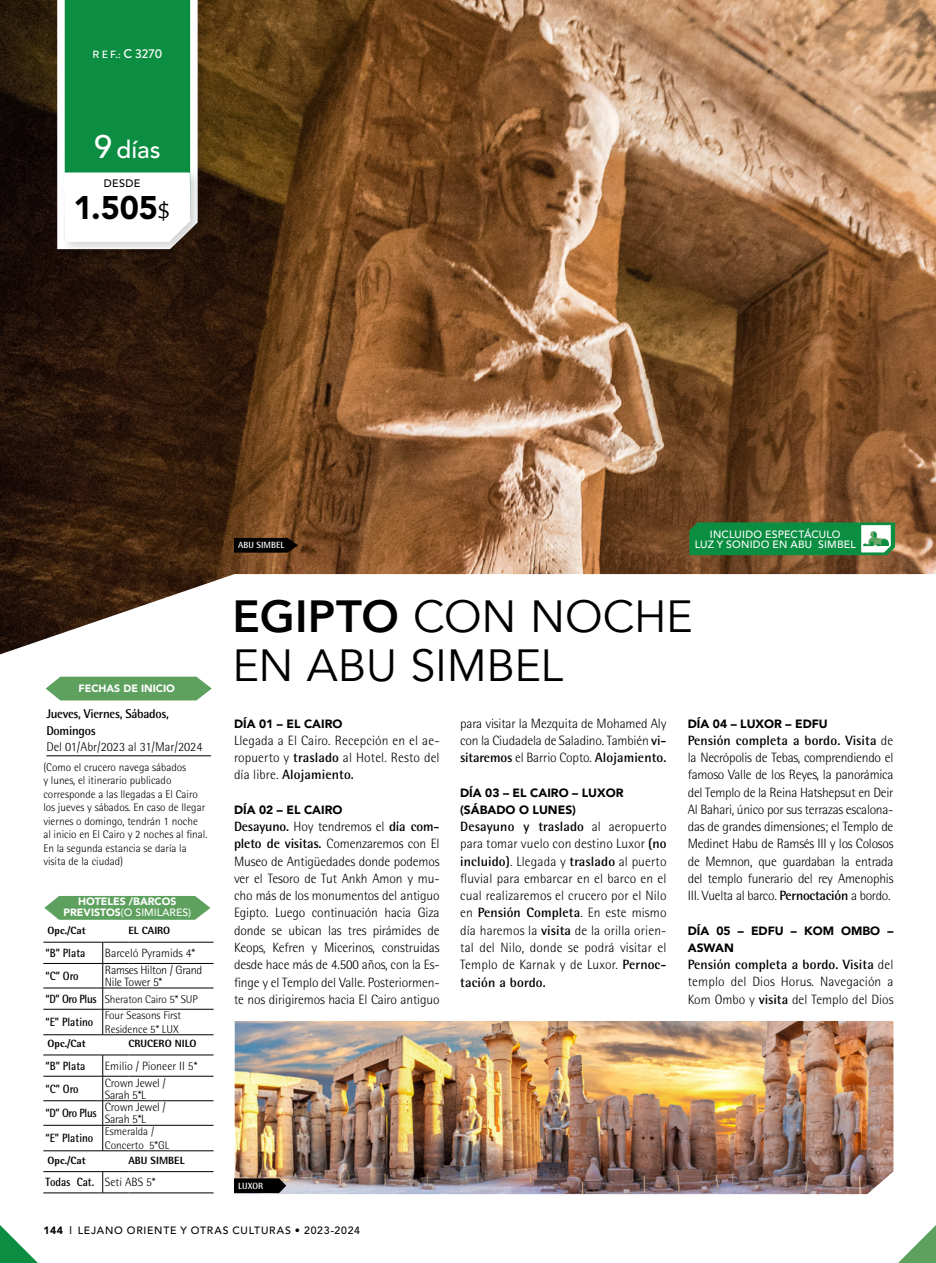
<style>
.page{position:relative;width:936px;height:1263px;background:#fff}
.page>*{position:absolute;margin:0;border:0;box-sizing:border-box;transform-origin:0 0}
.t1{font:45px/49.5px "Avenir";letter-spacing:-.005em;color:#000}
.t2{font:900 32.4px "Avenir LT Std";color:#000}
.t3{font:500 24.3px "Avenir LT Std";color:#fff}
.t4{font:300 13.5px/17.2px "Rotis Semi Sans Std";letter-spacing:-.01em;color:#000;text-align:justify}
.t5{font:700 12.75px/16.5px "Rotis Semi Sans Std";letter-spacing:-.02em;color:#000}
.t6{font:300 12.75px "Rotis Semi Sans Std";color:#000}
.t7{font:500 12.75px "Brandon Grotesque";color:#fff}
.t8{font:900 12px/17.2px "Avenir";color:#000}
.t9{font:700 12px "Rotis Semi Sans Std";color:#000;scale:.9 1}
.t10{font:300 12px/12px "Rotis Semi Sans Std";letter-spacing:-.02em;color:#000}
.t11{font:300 12px "Rotis Semi Sans Std";color:#000}
.t12{font:300 11.25px/13.5px "Rotis Semi Sans Std";color:#000}
.t13{font:500 10.8px "Avenir LT Std";letter-spacing:.03em;color:#000}
.t14{font:800 10.5px "Rotis Semi Sans Std";color:#000}
.t15{font:900 10.5px/10.5px "Avenir LT Std";color:#fff;text-align:center}
.t16{font:500 10.5px "Avenir LT Std";letter-spacing:.07em;color:#000}
.t17{font:500 10.5px/10.5px "Avenir LT Std";letter-spacing:.015em;color:#fff;text-align:center}
.t18{font:700 9px "Rotis Semi Sans Std";color:#fff}
.s1{font-size:10.5px}
.s2{font-size:32.4px}
.s3{font-family:"Chaparral Pro";font-weight:400;font-size:25.5px}
.s4{font-weight:500}
.s5{font-weight:700;font-size:12px}
.s6{font-weight:300}
.s7{font-weight:800}
.s8{font-weight:700}
.s9{font-weight:900}
</style>
<div class="page">
<img style="left:0;top:0;width:935px;height:654px">
<svg style="left:0;top:1225px;width:38px;height:38px"></svg>
<svg style="left:898px;top:1226px;width:37px;height:37px"></svg>
<img style="left:235px;top:1021px;width:658px;height:173px">
<svg style="left:234px;top:1178px;width:52px;height:15px"></svg>
<svg style="left:234px;top:538px;width:64px;height:15px"></svg>
<svg style="left:46px;top:677px;width:166px;height:23px;background:#6ba96c"></svg>
<hr style="left:46px;top:755px;width:165px;height:1px;background:#000">
<hr style="left:43px;top:1171px;width:60px;height:1px;background:#000">
<hr style="left:128px;top:1171px;width:85px;height:1px;background:#000">
<hr style="left:43px;top:1192px;width:60px;height:1px;background:#000">
<svg style="left:102px;top:1171px;width:26px;height:22px"></svg>
<hr style="left:128px;top:1192px;width:85px;height:1px;background:#000">
<hr style="left:43px;top:942px;width:60px;height:1px;background:#000">
<hr style="left:128px;top:942px;width:85px;height:1px;background:#000">
<hr style="left:43px;top:963px;width:60px;height:1px;background:#000">
<hr style="left:128px;top:963px;width:85px;height:1px;background:#000">
<hr style="left:43px;top:988px;width:60px;height:1px;background:#000">
<hr style="left:128px;top:988px;width:85px;height:1px;background:#000">
<hr style="left:43px;top:1009px;width:60px;height:1px;background:#000">
<hr style="left:128px;top:1009px;width:85px;height:1px;background:#000">
<hr style="left:43px;top:1034px;width:60px;height:1px;background:#000">
<svg style="left:102px;top:942px;width:26px;height:93px"></svg>
<hr style="left:128px;top:1034px;width:85px;height:1px;background:#000">
<svg style="left:44px;top:896px;width:166px;height:24px;background:#6daa6e"></svg>
<hr style="left:43px;top:1055px;width:60px;height:1px;background:#000">
<hr style="left:128px;top:1055px;width:85px;height:1px;background:#000">
<hr style="left:43px;top:1076px;width:60px;height:1px;background:#000">
<hr style="left:128px;top:1076px;width:85px;height:1px;background:#000">
<hr style="left:43px;top:1100px;width:60px;height:1px;background:#000">
<hr style="left:128px;top:1100px;width:85px;height:1px;background:#000">
<hr style="left:43px;top:1125px;width:60px;height:1px;background:#000">
<hr style="left:128px;top:1125px;width:85px;height:1px;background:#000">
<hr style="left:43px;top:1150px;width:60px;height:1px;background:#000">
<svg style="left:102px;top:1055px;width:26px;height:96px"></svg>
<hr style="left:128px;top:1150px;width:85px;height:1px;background:#000">
<div style="left:53px;top:0;width:157px;height:262px;background:#000;opacity:.17"></div>
<svg style="left:53px;top:0;width:151px;height:253px"></svg>
<svg style="left:689px;top:522px;width:206px;height:33px;background:#249652"></svg>
<p class="t7" style="left:92px;top:44px;width:72px"><span class="s1">R E F.</span><span class="s1">:</span> C 3270</p>
<h3 class="t3" style="left:94px;top:135px;width:68px"><span class="s2">9</span> días</h3>
<p class="t13" style="left:104px;top:177px;width:38px">DESDE</p>
<h2 class="t2" style="left:74px;top:188px;width:98px">1.505<span class="s3">$</span></h2>
<p class="t15" style="left:78px;top:683px;width:98px">FECHAS DE INICIO</p>
<p class="t5" style="left:46px;top:705px;width:124px">Jueves, Viernes, Sábados,<br>Domingos</p>
<p class="t6" style="left:46px;top:740px;width:158px">Del 01/Abr/2023 al 31/Mar/2024</p>
<p class="t12" style="left:43px;top:760px;width:166px">(Como el crucero navega sábados<br>y lunes, el itinerario publicado corresponde a las llegadas a El Cairo los jueves y sábados. En caso de llegar viernes o domingo, tendrán 1 noche al inicio en El Cairo y 2 noches al final.<br>En la segunda estancia se daría la visita de la ciudad)</p>
<p class="t15" style="left:64px;top:896px;width:129px">HOTELES /BARCOS<br>PREVISTOS<span class="s4">(O SIMILARES)</span></p>
<p class="t14" style="left:48px;top:924px;width:40px">Opc./Cat</p>
<p class="t14" style="left:128px;top:924px;width:43px">EL CAIRO</p>
<p class="t9" style="left:45px;top:945px;width:46px">“B” Plata</p>
<p class="t11" style="left:105px;top:946px;width:92px">Barceló Pyramids 4*</p>
<p class="t9" style="left:45px;top:968px;width:38px">“C” Oro</p>
<p class="t10" style="left:105px;top:964px;width:99px">Ramses Hilton / Grand<br>Nile Tower 5*</p>
<p class="t12" style="left:45px;top:992px;width:154px"><span class="s5">“D” Oro Plus</span> Sheraton Cairo 5* SUP</p>
<p class="t9" style="left:45px;top:1015px;width:55px">“E” Platino</p>
<p class="t12" style="left:105px;top:1008px;width:78px">Four Seasons First<br>Residence 5* LUX</p>
<p class="t14" style="left:48px;top:1037px;width:40px">Opc./Cat</p>
<p class="t14" style="left:128px;top:1037px;width:70px">CRUCERO NILO</p>
<p class="t9" style="left:45px;top:1058px;width:46px">“B” Plata</p>
<p class="t11" style="left:105px;top:1059px;width:94px">Emilio / Pioneer II 5*</p>
<p class="t9" style="left:45px;top:1081px;width:38px">“C” Oro</p>
<p class="t10" style="left:105px;top:1076px;width:62px">Crown Jewel /<br>Sarah 5*L</p>
<p class="t9" style="left:45px;top:1106px;width:58px">“D” Oro Plus</p>
<p class="t10" style="left:105px;top:1101px;width:62px">Crown Jewel /<br>Sarah 5*L</p>
<p class="t9" style="left:45px;top:1131px;width:55px">“E” Platino</p>
<p class="t12" style="left:105px;top:1124px;width:66px">Esmeralda /<br>Concerto 5*GL</p>
<p class="t14" style="left:48px;top:1154px;width:40px">Opc./Cat</p>
<p class="t14" style="left:128px;top:1154px;width:58px">ABU SIMBEL</p>
<p class="t9" style="left:45px;top:1175px;width:124px">Todas Cat. <span class="s6">Seti ABS 5*</span></p>
<p class="t18" style="left:238px;top:540px;width:48px">ABU SIMBEL</p>
<p class="t17" style="left:694px;top:529px;width:163px">INCLUIDO ESPECTÁCULO<br>LUZ Y SONIDO EN ABU SIMBEL</p>
<h1 class="t1" style="left:232px;top:592px;width:462px"><span class="s7">EGIPTO</span> CON NOCHE<br>EN ABU SIMBEL</h1>
<p class="t8" style="left:234px;top:714px;width:110px">DÍA 01 – EL CAIRO</p>
<p class="t4" style="left:234px;top:732px;width:207px">Llegada a El Cairo. Recepción en el ae&shy;ropuerto y <span class="s8">traslado</span> al Hotel. Resto del día libre. <span class="s8">Alojamiento.</span></p>
<p class="t8" style="left:234px;top:801px;width:110px">DÍA 02 – EL CAIRO</p>
<p class="t4" style="left:234px;top:818px;width:207px"><span class="s8">Desayuno.</span> Hoy tendremos el <span class="s8">día com&shy;pleto de visitas.</span> Comenzaremos con El Museo de Antigüedades donde podemos ver el Tesoro de Tut Ankh Amon y mu&shy;cho más de los monumentos del antiguo Egipto. Luego continuación hacia Giza donde se ubican las tres pirámides de Keops, Kefren y Micerinos, construidas desde hace más de 4.500 años, con la Es&shy;finge y el Templo del Valle. Posteriormen&shy;te nos dirigiremos hacia El Cairo antiguo</p>
<p class="t4" style="left:460px;top:714px;width:208px">para visitar la Mezquita de Mohamed Aly con la Ciudadela de Saladino. También <span class="s8">vi&shy;sitaremos</span> el Barrio Copto. <span class="s8">Alojamiento.</span></p>
<p class="t8" style="left:460px;top:783px;width:165px">DÍA 03 – EL CAIRO – LUXOR (SÁBADO O LUNES)</p>
<p class="t4" style="left:460px;top:818px;width:208px"><span class="s8">Desayuno y traslado</span> al aeropuerto para tomar vuelo con destino Luxor <span class="s8">(no incluido)</span>. Llegada y <span class="s8">traslado</span> al puerto fluvial para embarcar en el barco en el cual realizaremos el crucero por el Nilo en <span class="s8">Pensión Completa</span>. En este mismo día haremos la <span class="s8">visita</span> de la orilla orien&shy;tal del Nilo, donde se podrá visitar el Templo de Karnak y de Luxor. <span class="s8">Pernoc&shy;tación a bordo.</span></p>
<p class="t8" style="left:687px;top:714px;width:141px">DÍA 04 – LUXOR – EDFU</p>
<p class="t4" style="left:687px;top:732px;width:207px"><span class="s8">Pensión completa a bordo. Visita</span> de la Necrópolis de Tebas, comprendiendo el famoso Valle de los Reyes, la panorámica del Templo de la Reina Hatshepsut en Deir Al Bahari, único por sus terrazas escalona&shy;das de grandes dimensiones; el Templo de Medinet Habu de Ramsés III y los Colosos de Memnon, que guardaban la entrada del templo funerario del rey Amenophis III. Vuelta al barco. <span class="s8">Pernoctación</span> a bordo.</p>
<p class="t8" style="left:687px;top:921px;width:207px">DÍA 05 – EDFU – KOM OMBO –<br>ASWAN</p>
<p class="t4" style="left:687px;top:956px;width:207px"><span class="s8">Pensión completa a bordo. Visita</span> del templo del Dios Horus. Navegación a Kom Ombo y <span class="s8">visita</span> del Templo del Dios</p>
<p class="t18" style="left:238px;top:1180px;width:27px">LUXOR</p>
<p class="t16" style="left:43px;top:1224px;width:318px"><span class="s9">144</span> l LEJANO ORIENTE Y OTRAS CULTURAS • 2023-2024</p>
</div>
